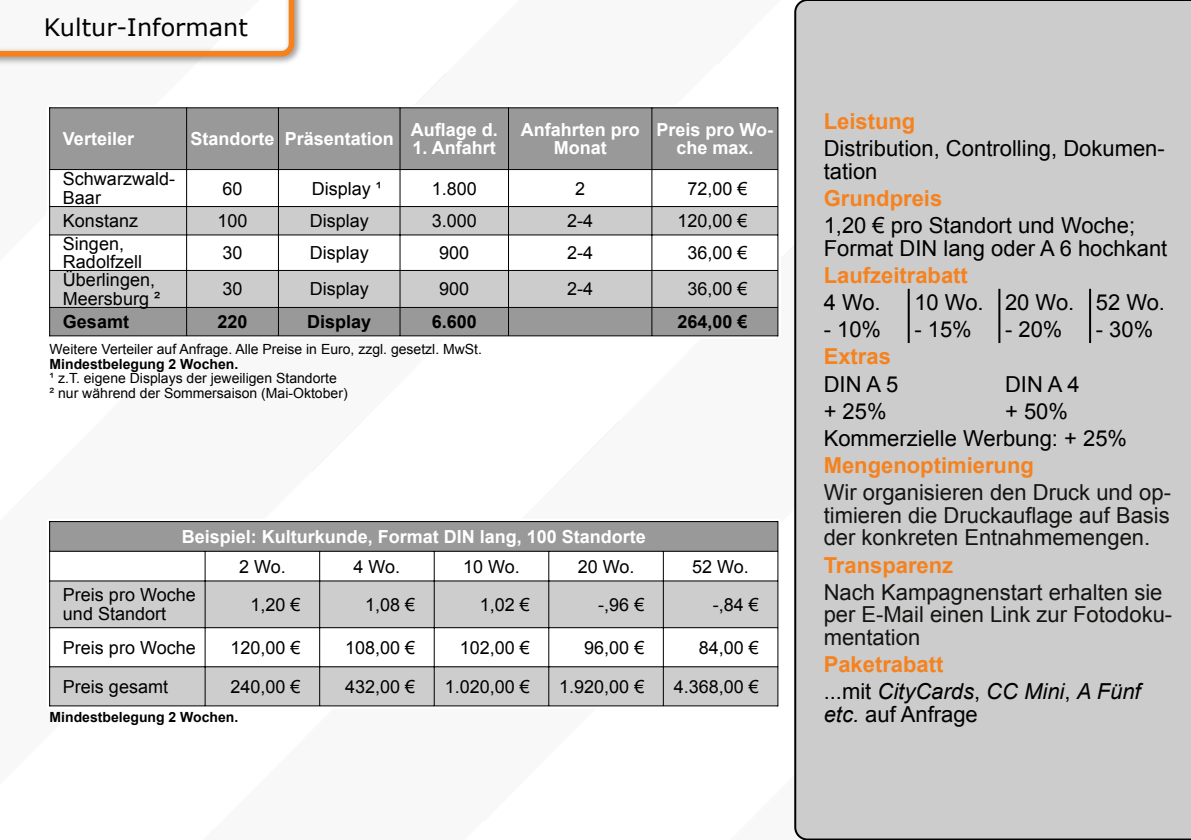
<style>
.page{position:relative;width:1191px;height:840px;background:#fff}
.page>*{position:absolute;margin:0;border:0;box-sizing:border-box;transform-origin:0 0}
.t1{font:24px "Verdana";color:#000}
.t2{font:22px "Arial";color:#000}
.t3{font:22px "Arial";color:#141413}
.t4{font:700 22px "Arial";color:#f5821f}
.t5{font:italic 22px "Arial";color:#000}
.t6{font:18px "Arial";color:#000}
.t7{font:700 18px "Arial";color:#fff}
.t8{font:700 18px "Arial";color:#000}
.t9{font:14px "Arial";color:#000}
.t10{font:700 14px "Arial";color:#000}
.s1{font-style:normal}
.s2{font-style:italic}
</style>
<div class="page">
<img style="left:0;top:0;width:301px;height:65px">
<svg style="left:0;top:0;width:294px;height:57px"></svg>
<div style="left:793px;top:0;width:398px;height:840px;background:#ccc"></div>
<div style="left:818px;top:108px;width:363px;height:646px;background:#ccc"></div>
<hr style="left:908px;top:289px;width:2px;height:54px;background:#000">
<hr style="left:998px;top:289px;width:2px;height:54px;background:#000">
<hr style="left:1089px;top:289px;width:2px;height:54px;background:#000">
<div style="left:47px;top:105px;width:734px;height:234px;border:6px solid #fff"></div>
<div style="left:50px;top:108px;width:727px;height:227px;background:#999"></div>
<div style="left:50px;top:169px;width:728px;height:37px;background:#fff"></div>
<div style="left:50px;top:206px;width:728px;height:29px;background:#ccc"></div>
<div style="left:50px;top:235px;width:728px;height:35px;background:#fff"></div>
<div style="left:50px;top:270px;width:728px;height:37px;background:#ccc"></div>
<hr style="left:49px;top:107px;width:1px;height:229px;background:#000">
<hr style="left:777px;top:107px;width:1px;height:229px;background:#000">
<hr style="left:186px;top:108px;width:1px;height:228px;background:#000">
<hr style="left:278px;top:108px;width:1px;height:228px;background:#000">
<hr style="left:399px;top:108px;width:1px;height:228px;background:#000">
<hr style="left:508px;top:108px;width:1px;height:228px;background:#000">
<hr style="left:651px;top:108px;width:1px;height:228px;background:#000">
<hr style="left:50px;top:107px;width:728px;height:1px;background:#000">
<hr style="left:50px;top:169px;width:728px;height:1px;background:#000">
<hr style="left:50px;top:206px;width:728px;height:1px;background:#000">
<hr style="left:50px;top:234px;width:728px;height:1px;background:#000">
<hr style="left:50px;top:270px;width:728px;height:1px;background:#000">
<hr style="left:50px;top:307px;width:728px;height:1px;background:#000">
<hr style="left:50px;top:335px;width:728px;height:1px;background:#000">
<div style="left:50px;top:521px;width:728px;height:30px;background:#999"></div>
<svg style="left:50px;top:551px;width:727px;height:29px"></svg>
<svg style="left:50px;top:581px;width:727px;height:124px;fill:#cdcdcd"></svg>
<hr style="left:49px;top:521px;width:1px;height:185px;background:#000">
<hr style="left:777px;top:521px;width:1px;height:185px;background:#000">
<hr style="left:205px;top:551px;width:1px;height:154px;background:#000">
<hr style="left:319px;top:551px;width:1px;height:154px;background:#000">
<hr style="left:434px;top:551px;width:1px;height:154px;background:#000">
<hr style="left:548px;top:551px;width:1px;height:154px;background:#000">
<hr style="left:663px;top:551px;width:1px;height:154px;background:#000">
<hr style="left:50px;top:521px;width:728px;height:1px;background:#000">
<hr style="left:50px;top:550px;width:728px;height:1px;background:#000">
<hr style="left:50px;top:580px;width:728px;height:1px;background:#000">
<hr style="left:50px;top:627px;width:728px;height:1px;background:#000">
<hr style="left:50px;top:666px;width:728px;height:1px;background:#000">
<hr style="left:50px;top:705px;width:728px;height:1px;background:#000">
<p class="t1" style="left:44px;top:17px;width:205px">Kultur-Informant</p>
<p class="t7" style="left:63px;top:132px;width:73px">Verteiler</p>
<p class="t7" style="left:191px;top:132px;width:86px">Standorte</p>
<p class="t7" style="left:285px;top:132px;width:111px">Präsentation</p>
<p class="t7" style="left:411px;top:123px;width:89px">Auflage d.</p>
<p class="t7" style="left:413px;top:141px;width:85px">1. Anfahrt</p>
<p class="t7" style="left:521px;top:123px;width:121px">Anfahrten pro</p>
<p class="t7" style="left:554px;top:141px;width:54px">Monat</p>
<p class="t7" style="left:656px;top:123px;width:118px">Preis pro Wo-</p>
<p class="t7" style="left:676px;top:141px;width:79px">che max.</p>
<p class="t6" style="left:63px;top:172px;width:114px">Schwarzwald-</p>
<p class="t6" style="left:63px;top:191px;width:40px">Baar</p>
<p class="t6" style="left:223px;top:181px;width:22px">60</p>
<p class="t6" style="left:312px;top:181px;width:72px">Display ¹</p>
<p class="t6" style="left:432px;top:181px;width:47px">1.800</p>
<p class="t6" style="left:575px;top:181px;width:12px">2</p>
<p class="t6" style="left:687px;top:181px;width:62px">72,00 €</p>
<p class="t6" style="left:63px;top:214px;width:77px">Konstanz</p>
<p class="t6" style="left:218px;top:214px;width:32px">100</p>
<p class="t6" style="left:310px;top:214px;width:61px">Display</p>
<p class="t6" style="left:432px;top:214px;width:47px">3.000</p>
<p class="t6" style="left:567px;top:214px;width:28px">2-4</p>
<p class="t6" style="left:677px;top:214px;width:72px">120,00 €</p>
<p class="t6" style="left:63px;top:237px;width:63px">Singen,</p>
<p class="t6" style="left:63px;top:255px;width:81px">Radolfzell</p>
<p class="t6" style="left:223px;top:246px;width:22px">30</p>
<p class="t6" style="left:310px;top:246px;width:61px">Display</p>
<p class="t6" style="left:439px;top:246px;width:32px">900</p>
<p class="t6" style="left:567px;top:246px;width:28px">2-4</p>
<p class="t6" style="left:687px;top:246px;width:62px">36,00 €</p>
<p class="t6" style="left:63px;top:273px;width:94px">Überlingen,</p>
<p class="t6" style="left:63px;top:291px;width:99px">Meersburg ²</p>
<p class="t6" style="left:223px;top:282px;width:22px">30</p>
<p class="t6" style="left:310px;top:282px;width:61px">Display</p>
<p class="t6" style="left:439px;top:282px;width:32px">900</p>
<p class="t6" style="left:567px;top:282px;width:28px">2-4</p>
<p class="t6" style="left:687px;top:282px;width:62px">36,00 €</p>
<p class="t8" style="left:63px;top:315px;width:68px">Gesamt</p>
<p class="t8" style="left:218px;top:315px;width:32px">220</p>
<p class="t8" style="left:307px;top:315px;width:66px">Display</p>
<p class="t8" style="left:432px;top:315px;width:47px">6.600</p>
<p class="t8" style="left:677px;top:315px;width:72px">264,00 €</p>
<p class="t9" style="left:50px;top:344px;width:434px">Weitere Verteiler auf Anfrage. Alle Preise in Euro, zzgl. gesetzl. MwSt.</p>
<p class="t10" style="left:50px;top:358px;width:190px">Mindestbelegung 2 Wochen.</p>
<p class="t9" style="left:50px;top:373px;width:289px">¹ z.T. eigene Displays der jeweiligen Standorte</p>
<p class="t9" style="left:50px;top:387px;width:300px">² nur während der Sommersaison (Mai-Oktober)</p>
<p class="t7" style="left:182px;top:529px;width:466px">Beispiel: Kulturkunde, Format DIN lang, 100 Standorte</p>
<p class="t6" style="left:239px;top:559px;width:48px">2 Wo.</p>
<p class="t6" style="left:354px;top:559px;width:48px">4 Wo.</p>
<p class="t6" style="left:463px;top:559px;width:58px">10 Wo.</p>
<p class="t6" style="left:578px;top:559px;width:58px">20 Wo.</p>
<p class="t6" style="left:692px;top:559px;width:58px">52 Wo.</p>
<p class="t6" style="left:63px;top:588px;width:134px">Preis pro Woche</p>
<p class="t6" style="left:63px;top:607px;width:105px">und Standort</p>
<p class="t6" style="left:251px;top:597px;width:52px">1,20 €</p>
<p class="t6" style="left:365px;top:597px;width:52px">1,08 €</p>
<p class="t6" style="left:480px;top:597px;width:52px">1,02 €</p>
<p class="t6" style="left:598px;top:597px;width:48px">-,96 €</p>
<p class="t6" style="left:713px;top:597px;width:48px">-,84 €</p>
<p class="t6" style="left:63px;top:640px;width:134px">Preis pro Woche</p>
<p class="t6" style="left:231px;top:640px;width:72px">120,00 €</p>
<p class="t6" style="left:345px;top:640px;width:72px">108,00 €</p>
<p class="t6" style="left:460px;top:640px;width:72px">102,00 €</p>
<p class="t6" style="left:584px;top:640px;width:62px">96,00 €</p>
<p class="t6" style="left:699px;top:640px;width:62px">84,00 €</p>
<p class="t6" style="left:63px;top:679px;width:107px">Preis gesamt</p>
<p class="t6" style="left:231px;top:679px;width:72px">240,00 €</p>
<p class="t6" style="left:345px;top:679px;width:72px">432,00 €</p>
<p class="t6" style="left:445px;top:679px;width:87px">1.020,00 €</p>
<p class="t6" style="left:559px;top:679px;width:87px">1.920,00 €</p>
<p class="t6" style="left:674px;top:679px;width:87px">4.368,00 €</p>
<p class="t10" style="left:50px;top:712px;width:190px">Mindestbelegung 2 Wochen.</p>
<p class="t4" style="left:824px;top:113px;width:93px">Leistung</p>
<p class="t2" style="left:824px;top:140px;width:343px">Distribution, Controlling, Dokumen-</p>
<p class="t2" style="left:824px;top:163px;width:55px">tation</p>
<p class="t4" style="left:824px;top:190px;width:120px">Grundpreis</p>
<p class="t2" style="left:824px;top:217px;width:313px">1,20 € pro Standort und Woche;</p>
<p class="t2" style="left:824px;top:240px;width:345px">Format DIN lang oder A 6 hochkant</p>
<p class="t4" style="left:824px;top:267px;width:146px">Laufzeitrabatt</p>
<p class="t2" style="left:824px;top:294px;width:59px">4 Wo.</p>
<p class="t2" style="left:914px;top:294px;width:71px">10 Wo.</p>
<p class="t2" style="left:1005px;top:294px;width:71px">20 Wo.</p>
<p class="t2" style="left:1096px;top:294px;width:71px">52 Wo.</p>
<p class="t2" style="left:824px;top:321px;width:59px">- 10%</p>
<p class="t2" style="left:914px;top:321px;width:59px">- 15%</p>
<p class="t2" style="left:1005px;top:321px;width:59px">- 20%</p>
<p class="t2" style="left:1096px;top:321px;width:59px">- 30%</p>
<p class="t4" style="left:824px;top:348px;width:69px">Extras</p>
<p class="t2" style="left:824px;top:375px;width:76px">DIN A 5</p>
<p class="t2" style="left:1005px;top:375px;width:76px">DIN A 4</p>
<p class="t2" style="left:824px;top:402px;width:64px">+ 25%</p>
<p class="t2" style="left:1005px;top:402px;width:64px">+ 50%</p>
<p class="t2" style="left:824px;top:430px;width:305px">Kommerzielle Werbung: + 25%</p>
<p class="t4" style="left:824px;top:457px;width:212px">Mengenoptimierung</p>
<p class="t3" style="left:824px;top:484px;width:349px">Wir organisieren den Druck und op-</p>
<p class="t3" style="left:824px;top:506px;width:348px">timieren die Druckauflage auf Basis</p>
<p class="t3" style="left:824px;top:529px;width:328px">der konkreten Entnahmemengen.</p>
<p class="t4" style="left:824px;top:556px;width:131px">Transparenz</p>
<p class="t3" style="left:824px;top:583px;width:340px">Nach Kampagnenstart erhalten sie</p>
<p class="t3" style="left:824px;top:606px;width:350px">per E-Mail einen Link zur Fotodoku-</p>
<p class="t3" style="left:824px;top:629px;width:98px">mentation</p>
<p class="t4" style="left:824px;top:656px;width:121px">Paketrabatt</p>
<p class="t5" style="left:824px;top:683px;width:319px"><span class="s1">...mit</span> CityCards<span class="s1">,</span> CC Mini<span class="s1">,</span> A Fünf</p>
<p class="t2" style="left:824px;top:706px;width:156px"><span class="s2">etc.</span> auf Anfrage</p>
</div>
